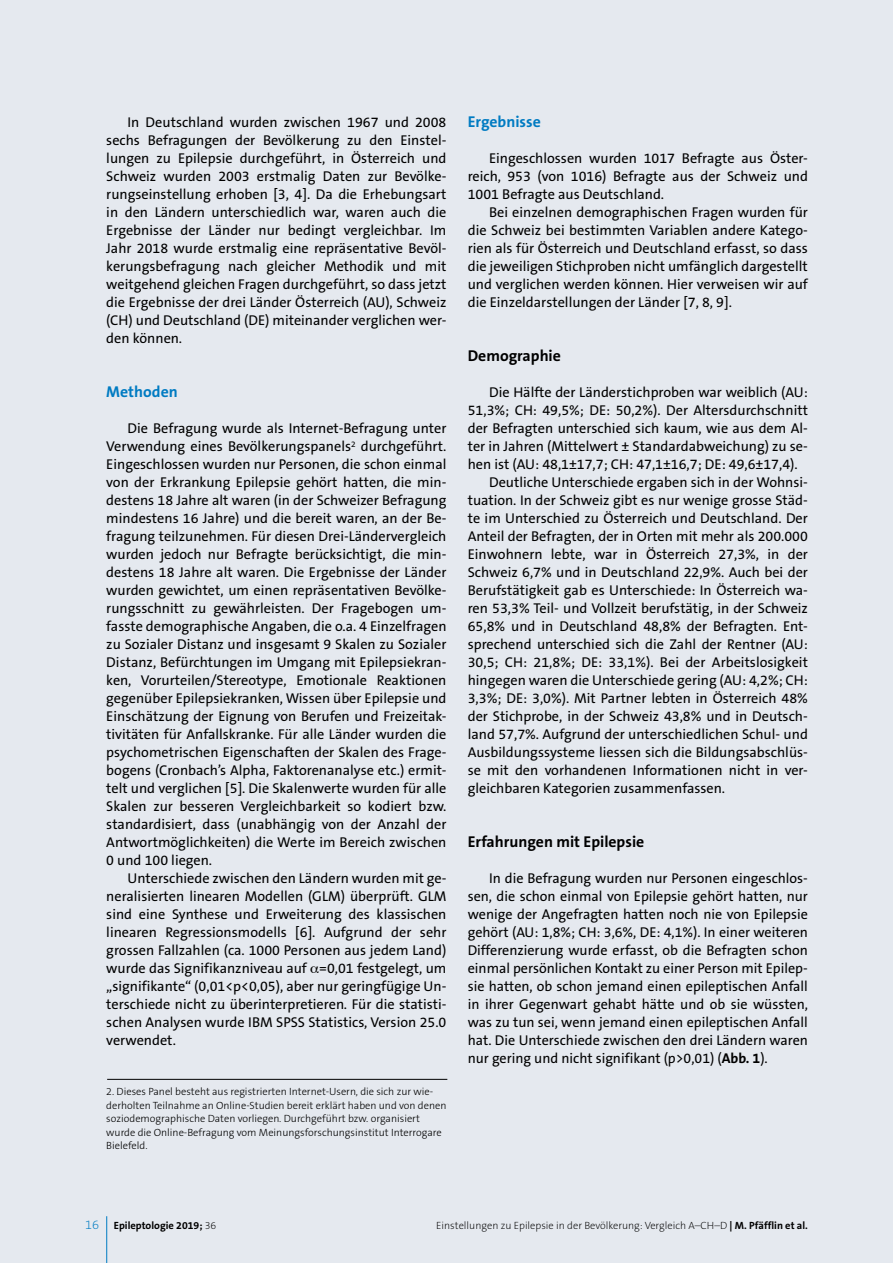
<style>
.page{position:relative;width:893px;height:1263px;background:#e5e9ef}
.page>*{position:absolute;margin:0;border:0;box-sizing:border-box;transform-origin:0 0}
.t1{font:700 15.75px "The Sans B W7";color:#000}
.t2{font:700 15.75px "The Sans B W7";color:#007bc2}
.t3{font:14.25px/18px "The Sans B W5 Plain";color:#000;text-align:justify}
.t4{font:300 10.5px/13.5px "The Sans B W3";color:#000}
.t5{font:200 10.5px "The Sans B W2";color:#000}
.t6{font:700 10.5px "The Sans B W7";color:#000}
.s1{font-family:"The Sans B W7";font-weight:700}
.s2{font-family:"The Sans B W2";font-weight:200;font-size:12.75px;color:#007bc2}
.s3{font-family:"The Sans B W2";font-weight:200}
</style>
<div class="page">
<hr style="left:106px;top:1216px;width:1px;height:47px;background:#007bc2">
<hr style="left:107px;top:1079px;width:340px;height:1px;background:#000">
<p class="t3" style="left:106px;top:114px;width:342px;text-indent:21px">In Deutschland wurden zwischen 1967 und 2008 sechs Befragungen der Bevölkerung zu den Einstel&shy;lungen zu Epilepsie durchgeführt, in Österreich und Schweiz wurden 2003 erstmalig Daten zur Bevölke&shy;rungseinstellung erhoben [3, 4]. Da die Erhebungsart in den Ländern unterschiedlich war, waren auch die Ergebnisse der Länder nur bedingt vergleichbar. Im Jahr 2018 wurde erstmalig eine repräsentative Bevöl&shy;kerungsbefragung nach gleicher Methodik und mit weitgehend gleichen Fragen durchgeführt, so dass jetzt die Ergebnisse der drei Länder Österreich (AU), Schweiz (CH) und Deutschland (DE) miteinander verglichen wer&shy;den können.</p>
<p class="t2" style="left:106px;top:382px;width:73px">Methoden</p>
<p class="t3" style="left:106px;top:420px;width:342px;text-indent:21px">Die Befragung wurde als Internet-Befragung unter Verwendung eines Bevölkerungspanels<sup>2</sup> durchgeführt.<br>Eingeschlossen wurden nur Personen, die schon einmal von der Erkrankung Epilepsie gehört hatten, die min&shy;destens 18 Jahre alt waren (in der Schweizer Befragung mindestens 16 Jahre) und die bereit waren, an der Be&shy;fragung teilzunehmen. Für diesen Drei-Ländervergleich wurden jedoch nur Befragte berücksichtigt, die min&shy;destens 18 Jahre alt waren. Die Ergebnisse der Länder wurden gewichtet, um einen repräsentativen Bevölke&shy;rungsschnitt zu gewährleisten. Der Fragebogen um&shy;fasste demographische Angaben, die o.a. 4 Einzelfragen zu Sozialer Distanz und insgesamt 9 Skalen zu Sozialer Distanz, Befürchtungen im Umgang mit Epilepsiekran&shy;ken, Vorurteilen/Stereotype, Emotionale Reaktionen gegenüber Epilepsiekranken, Wissen über Epilepsie und Einschätzung der Eignung von Berufen und Freizeitak&shy;tivitäten für Anfallskranke. Für alle Länder wurden die psychometrischen Eigenschaften der Skalen des Frage&shy;bogens (Cronbach’s Alpha, Faktorenanalyse etc.) ermit&shy;telt und verglichen [5]. Die Skalenwerte wurden für alle Skalen zur besseren Vergleichbarkeit so kodiert bzw. standardisiert, dass (unabhängig von der Anzahl der Antwortmöglichkeiten) die Werte im Bereich zwischen 0 und 100 liegen.</p>
<p class="t3" style="left:106px;top:869px;width:342px;text-indent:21px">Unterschiede zwischen den Ländern wurden mit ge&shy;neralisierten linearen Modellen (GLM) überprüft. GLM sind eine Synthese und Erweiterung des klassischen linearen Regressionsmodells [6]. Aufgrund der sehr grossen Fallzahlen (ca. 1000 Personen aus jedem Land) wurde das Signifikanzniveau auf =0,01 festgelegt, um „signifikante“ (0,01&lt;p&lt;0,05), aber nur geringfügige Un&shy;terschiede nicht zu überinterpretieren. Für die statisti&shy;schen Analysen wurde IBM SPSS Statistics, Version 25.0 verwendet.</p>
<p class="t4" style="left:106px;top:1085px;width:342px">2. Dieses Panel besteht aus registrierten Internet-Usern, die sich zur wie&shy;derholten Teilnahme an Online-Studien bereit erklärt haben und von denen soziodemographische Daten vorliegen. Durchgeführt bzw. organisiert wurde die Online-Befragung vom Meinungsforschungsinstitut Interrogare Bielefeld.</p>
<p class="t2" style="left:468px;top:112px;width:75px">Ergebnisse</p>
<p class="t3" style="left:468px;top:150px;width:342px;text-indent:21px">Eingeschlossen wurden 1017 Befragte aus Öster&shy;reich, 953 (von 1016) Befragte aus der Schweiz und 1001 Befragte aus Deutschland.</p>
<p class="t3" style="left:468px;top:204px;width:342px;text-indent:21px">Bei einzelnen demographischen Fragen wurden für die Schweiz bei bestimmten Variablen andere Katego&shy;rien als für Österreich und Deutschland erfasst, so dass die jeweiligen Stichproben nicht umfänglich dargestellt und verglichen werden können. Hier verweisen wir auf die Einzeldarstellungen der Länder [7, 8, 9].</p>
<p class="t1" style="left:468px;top:346px;width:95px">Demographie</p>
<p class="t3" style="left:489px;top:384px;width:320px">Die Hälfte der Länderstichproben war weiblich (AU:</p>
<p class="t3" style="left:468px;top:402px;width:342px">51,3%; CH: 49,5%; DE: 50,2%). Der Altersdurchschnitt</p>
<p class="t3" style="left:468px;top:420px;width:342px">der Befragten unterschied sich kaum, wie aus dem Al-</p>
<p class="t3" style="left:468px;top:438px;width:342px">ter in Jahren (Mittelwert ± Standardabweichung) zu se-</p>
<p class="t3" style="left:468px;top:456px;width:332px">hen ist (AU: 48,1±17,7; CH: 47,1±16,7; DE: 49,6±17,4).</p>
<p class="t3" style="left:489px;top:474px;width:320px">Deutliche Unterschiede ergaben sich in der Wohnsi-</p>
<p class="t3" style="left:468px;top:492px;width:342px">tuation. In der Schweiz gibt es nur wenige grosse Städ-</p>
<p class="t3" style="left:468px;top:510px;width:342px">te im Unterschied zu Österreich und Deutschland. Der</p>
<p class="t3" style="left:468px;top:528px;width:342px">Anteil der Befragten, der in Orten mit mehr als 200.000</p>
<p class="t3" style="left:468px;top:546px;width:342px">Einwohnern lebte, war in Österreich 27,3%, in der</p>
<p class="t3" style="left:468px;top:564px;width:342px">Schweiz 6,7% und in Deutschland 22,9%. Auch bei der</p>
<p class="t3" style="left:468px;top:582px;width:342px">Berufstätigkeit gab es Unterschiede: In Österreich wa-</p>
<p class="t3" style="left:468px;top:600px;width:342px">ren 53,3% Teil- und Vollzeit berufstätig, in der Schweiz</p>
<p class="t3" style="left:468px;top:618px;width:342px">65,8% und in Deutschland 48,8% der Befragten. Ent-</p>
<p class="t3" style="left:468px;top:636px;width:342px">sprechend unterschied sich die Zahl der Rentner (AU:</p>
<p class="t3" style="left:468px;top:654px;width:342px">30,5; CH: 21,8%; DE: 33,1%). Bei der Arbeitslosigkeit</p>
<p class="t3" style="left:468px;top:672px;width:342px">hingegen waren die Unterschiede gering (AU: 4,2%; CH:</p>
<p class="t3" style="left:468px;top:690px;width:342px">3,3%; DE: 3,0%). Mit Partner lebten in Österreich 48%</p>
<p class="t3" style="left:468px;top:708px;width:342px">der Stichprobe, in der Schweiz 43,8% und in Deutsch-</p>
<p class="t3" style="left:468px;top:726px;width:342px">land 57,7%. Aufgrund der unterschiedlichen Schul- und</p>
<p class="t3" style="left:468px;top:743px;width:342px">Ausbildungssysteme liessen sich die Bildungsabschlüs-</p>
<p class="t3" style="left:468px;top:761px;width:342px">se mit den vorhandenen Informationen nicht in ver-</p>
<p class="t3" style="left:468px;top:779px;width:259px">gleichbaren Kategorien zusammenfassen.</p>
<p class="t1" style="left:468px;top:832px;width:178px">Erfahrungen mit Epilepsie</p>
<p class="t3" style="left:468px;top:870px;width:342px;text-indent:21px">In die Befragung wurden nur Personen eingeschlos&shy;sen, die schon einmal von Epilepsie gehört hatten, nur wenige der Angefragten hatten noch nie von Epilepsie gehört (AU: 1,8%; CH: 3,6%, DE: 4,1%). In einer weiteren Differenzierung wurde erfasst, ob die Befragten schon einmal persönlichen Kontakt zu einer Person mit Epilep&shy;sie hatten, ob schon jemand einen epileptischen Anfall in ihrer Gegenwart gehabt hätte und ob sie wüssten, was zu tun sei, wenn jemand einen epileptischen Anfall hat. Die Unterschiede zwischen den drei Ländern waren nur gering und nicht signifikant (p&gt;0,01) (<span class="s1">Abb. 1</span>).</p>
<p class="t6" style="left:85px;top:1218px;width:133px"><span class="s2">16</span> Epileptologie 2019; <span class="s3">36</span></p>
<p class="t5" style="left:436px;top:1218px;width:373px">Einstellungen zu Epilepsie in der Bevölkerung: Vergleich A–CH–D <span class="s1">| M. Pfäfflin et al.</span></p>
</div>
